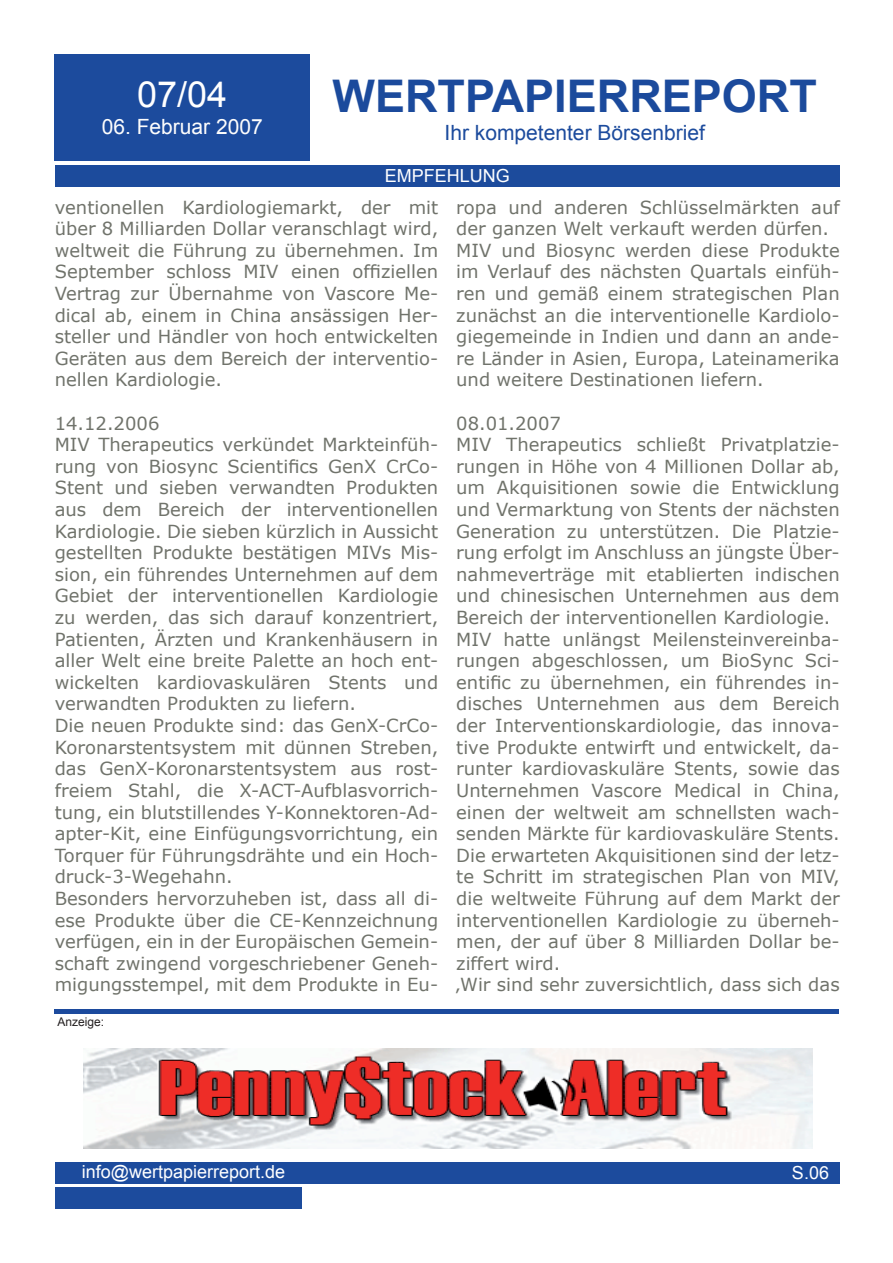
<style>
.page{position:relative;width:893px;height:1263px;background:#fff}
.page>*{position:absolute;margin:0;border:0;box-sizing:border-box;transform-origin:0 0}
.t1{font:700 45px "Arial";color:#1b4a9c}
.t2{font:36px "Arial";color:#fff}
.t3{font:21px "Arial";color:#1c4b9d}
.t4{font:21px "Arial";color:#fdfdfd}
.t5{font:18px/21.6px "Verdana";color:#70736b}
.t6{font:18px "Arial";color:#fff}
.t7{font:12px "Arial";color:#231f20}
</style>
<div class="page">
<div style="left:55px;top:1188px;width:247px;height:21px;background:#1c4b9d"></div>
<div style="left:55px;top:165px;width:785px;height:22px;background:#1c4b9c"></div>
<div style="left:55px;top:54px;width:255px;height:107px;background:#1c4b9d"></div>
<div style="left:55px;top:1162px;width:785px;height:21px;background:#1c4b9d"></div>
<hr style="left:54px;top:1009px;width:785px;height:4px;background:#1c4a9d">
<img style="left:84px;top:1048px;width:728px;height:100px">
<h2 class="t2" style="left:137px;top:70px;width:92px">07/04</h2>
<h1 class="t1" style="left:333px;top:66px;width:486px">WERTPAPIERREPORT</h1>
<p class="t3" style="left:445px;top:119px;width:262px">Ihr kompetenter Börsenbrief</p>
<p class="t4" style="left:102px;top:113px;width:163px">06. Februar 2007</p>
<p class="t6" style="left:385px;top:164px;width:127px">EMPFEHLUNG</p>
<p class="t5" style="left:55px;top:196px;width:385px;text-align:justify">ventionellen Kardiologiemarkt, der mit über 8 Milliarden Dollar veranschlagt wird, weltweit die Führung zu übernehmen. Im September schloss MIV einen offiziellen Vertrag zur Übernahme von Vascore Me&shy;dical ab, einem in China ansässigen Her&shy;steller und Händler von hoch entwickelten Geräten aus dem Bereich der interventio&shy;nellen Kardiologie.</p>
<p class="t5" style="left:55px;top:412px;width:385px">14.12.2006<br>MIV Therapeutics verkündet Markteinfüh&shy;rung von Biosync Scientifics GenX CrCo-Stent und sieben verwandten Produkten aus dem Bereich der interventionellen Kardiologie. Die sieben kürzlich in Aussicht gestellten Produkte bestätigen MIVs Mis&shy;sion, ein führendes Unternehmen auf dem Gebiet der interventionellen Kardiologie zu werden, das sich darauf konzentriert, Patienten, Ärzten und Krankenhäusern in aller Welt eine breite Palette an hoch ent&shy;wickelten kardiovaskulären Stents und verwandten Produkten zu liefern.<br>Die neuen Produkte sind: das GenX-CrCo-Koronarstentsystem mit dünnen Streben, das GenX-Koronarstentsystem aus rost&shy;freiem Stahl, die X-ACT-Aufblasvorrich&shy;tung, ein blutstillendes Y-Konnektoren-Ad&shy;apter-Kit, eine Einfügungsvorrichtung, ein Torquer für Führungsdrähte und ein Hoch&shy;druck-3-Wegehahn.<br>Besonders hervorzuheben ist, dass all di&shy;ese Produkte über die CE-Kennzeichnung verfügen, ein in der Europäischen Gemein&shy;schaft zwingend vorgeschriebener Geneh&shy;migungsstempel, mit dem Produkte in Eu-</p>
<p class="t7" style="left:57px;top:1014px;width:48px">Anzeige:</p>
<p class="t5" style="left:456px;top:196px;width:385px">ropa und anderen Schlüsselmärkten auf der ganzen Welt verkauft werden dürfen.<br>MIV und Biosync werden diese Produkte im Verlauf des nächsten Quartals einfüh&shy;ren und gemäß einem strategischen Plan zunächst an die interventionelle Kardiolo&shy;giegemeinde in Indien und dann an ande&shy;re Länder in Asien, Europa, Lateinamerika und weitere Destinationen liefern.</p>
<p class="t5" style="left:456px;top:412px;width:385px">08.01.2007<br>MIV Therapeutics schließt Privatplatzie&shy;rungen in Höhe von 4 Millionen Dollar ab, um Akquisitionen sowie die Entwicklung und Vermarktung von Stents der nächsten Generation zu unterstützen. Die Platzie&shy;rung erfolgt im Anschluss an jüngste Über&shy;nahmeverträge mit etablierten indischen und chinesischen Unternehmen aus dem Bereich der interventionellen Kardiologie.<br>MIV hatte unlängst Meilensteinvereinba&shy;rungen abgeschlossen, um BioSync Sci&shy;entific zu übernehmen, ein führendes in&shy;disches Unternehmen aus dem Bereich der Interventionskardiologie, das innova&shy;tive Produkte entwirft und entwickelt, da&shy;runter kardiovaskuläre Stents, sowie das Unternehmen Vascore Medical in China, einen der weltweit am schnellsten wach&shy;senden Märkte für kardiovaskuläre Stents.<br>Die erwarteten Akquisitionen sind der letz&shy;te Schritt im strategischen Plan von MIV, die weltweite Führung auf dem Markt der interventionellen Kardiologie zu überneh&shy;men, der auf über 8 Milliarden Dollar be&shy;ziffert wird.<br>‚Wir sind sehr zuversichtlich, dass sich das</p>
<p class="t6" style="left:82px;top:1160px;width:205px">info@wertpapierreport.de</p>
<p class="t6" style="left:792px;top:1161px;width:39px">S.06</p>
</div>
